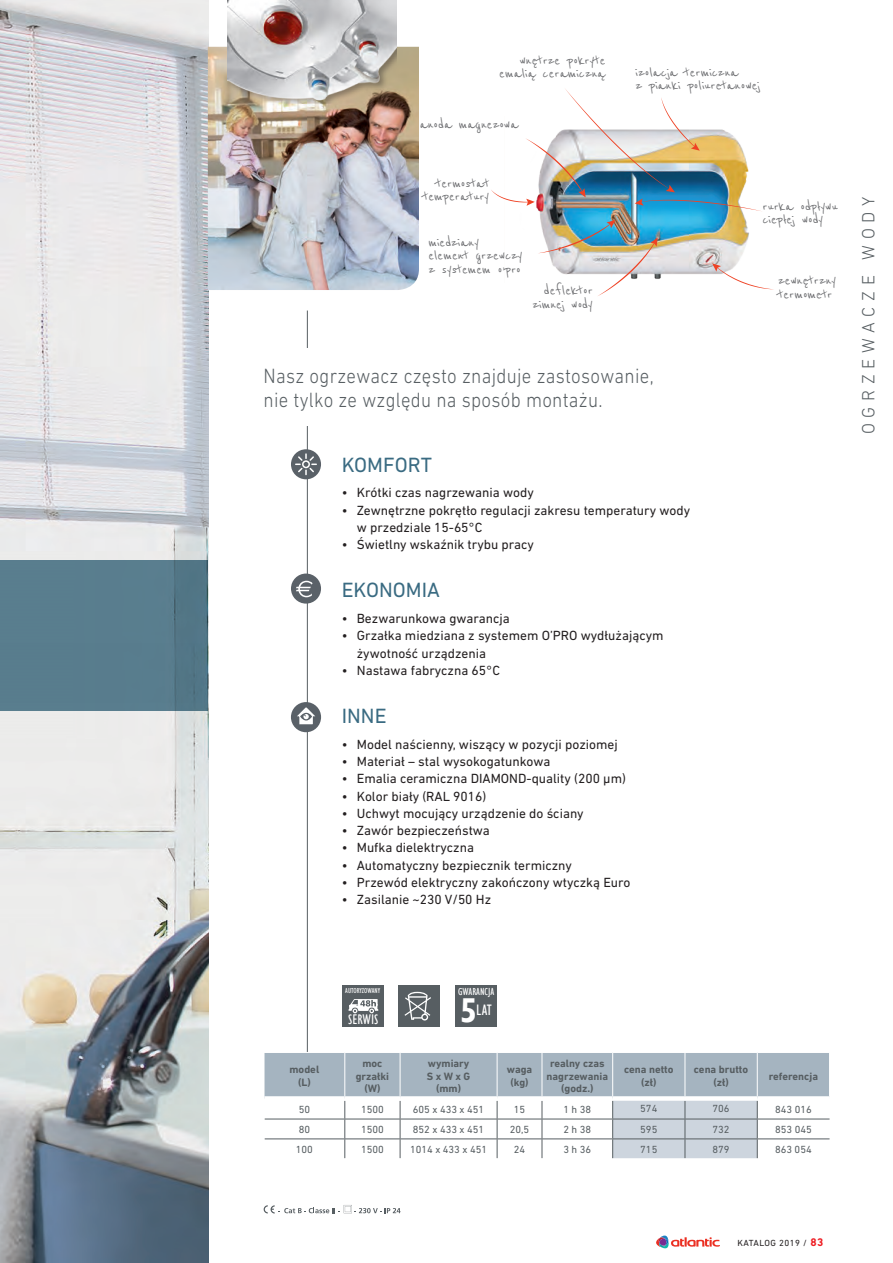
<style>
.page{position:relative;width:893px;height:1263px;background:#fff}
.page>*{position:absolute;margin:0;border:0;box-sizing:border-box;transform-origin:0 0}
.t1{font:700 34.5px "Humanst 521 Cn EU";color:#fff}
.t2{font:300 21px/24px "DIN Next LT Pro";letter-spacing:.015em;color:#575e62;scale:.9 1}
.t3{font:21px "DIN Next LT Pro";color:#3a6b82}
.t4{font:300 18px "DIN Next LT Pro";letter-spacing:.32em;color:#575e62}
.t5{font:16.5px/13.5px "Reenie Beanie";color:#6c6d70}
.t6{font:15.15px "Humanst 521 Cn EU";color:#fff}
.t7{font:14.1px "Humanst 521 Cn EU";color:#fff}
.t8{font:13.5px/17.2px "DIN Next LT Pro";color:#231f20}
.t9{font:700 10.8px/12.9px "DIN Next LT Pro";color:#575e62;text-align:center}
.t10{font:10.5px "DIN Next LT Pro";color:#575e62}
.t11{font:10.35px "Humanst 521 Cn EU";color:#fff}
.t12{font:9px "DIN Next LT Pro";letter-spacing:.05em;color:#231f20}
.t13{font:7.35px "Humanst 521 Cn EU";color:#fff}
.s1{font-weight:700;font-size:11.25px;color:#ee1d23}
</style>
<div class="page">
<img style="left:0;top:0;width:208px;height:1263px">
<div style="left:0;top:560px;width:208px;height:151px;background:#597d8e"></div>
<img style="left:539px;top:211px;width:223px;height:68px">
<img style="left:538px;top:220px;width:120px;height:76px">
<svg style="left:712px;top:263px;width:58px;height:26px"></svg>
<img style="left:491px;top:89px;width:270px;height:122px">
<img style="left:208px;top:47px;width:211px;height:243px">
<img style="left:228px;top:0;width:168px;height:103px">
<svg style="left:656px;top:1235px;width:64px;height:14px"></svg>
<hr style="left:307px;top:311px;width:1px;height:742px;background:#575e62">
<svg style="left:264px;top:1052px;width:565px;height:106px"></svg>
<div style="left:264px;top:1096px;width:81px;height:5px;background:#fff"></div>
<div style="left:345px;top:1096px;width:55px;height:5px;background:#fff"></div>
<div style="left:400px;top:1096px;width:97px;height:5px;background:#fff"></div>
<div style="left:497px;top:1096px;width:45px;height:5px;background:#fff"></div>
<div style="left:542px;top:1096px;width:71px;height:5px;background:#fff"></div>
<div style="left:613px;top:1096px;width:72px;height:5px;background:#fff"></div>
<div style="left:685px;top:1096px;width:72px;height:5px;background:#fff"></div>
<div style="left:757px;top:1096px;width:73px;height:5px;background:#fff"></div>
<div style="left:291px;top:449px;width:30px;height:30px;background:#5a6168;border-radius:50%"></div>
<svg style="left:295px;top:453px;width:22px;height:22px"></svg>
<div style="left:291px;top:573px;width:30px;height:31px;background:#5a6168;border-radius:50%"></div>
<svg style="left:296px;top:581px;width:17px;height:16px"></svg>
<div style="left:291px;top:702px;width:30px;height:30px;background:#5a6168;border-radius:50%"></div>
<svg style="left:297px;top:707px;width:18px;height:18px"></svg>
<div style="left:455px;top:985px;width:42px;height:42px;background:#575e62"></div>
<div style="left:342px;top:985px;width:42px;height:42px;background:#575e62"></div>
<svg style="left:349px;top:999px;width:29px;height:14px"></svg>
<div style="left:398px;top:985px;width:42px;height:42px;background:#575e62"></div>
<svg style="left:404px;top:992px;width:27px;height:28px"></svg>
<div style="left:264px;top:349px;width:559px;height:77px;background:#fff"></div>
<svg style="left:264px;top:1205px;width:137px;height:8px"></svg>
<p class="t5" style="left:499px;top:53px;width:108px;text-align:right">wnętrze pokryte emalią ceramiczną</p>
<p class="t5" style="left:636px;top:66px;width:126px">izolacja termiczna<br>z pianki poliuretanowej</p>
<p class="t5" style="left:420px;top:118px;width:100px">anoda magnezowa</p>
<p class="t5" style="left:423px;top:177px;width:68px;text-align:right">termostat temperatury</p>
<p class="t5" style="left:428px;top:236px;width:96px">miedziany element grzewczy z systemem o’pro</p>
<p class="t5" style="left:532px;top:284px;width:62px;text-align:right">deflektor zimnej wody</p>
<h2 class="t2" style="left:264px;top:364px;width:435px">Nasz ogrzewacz często znajduje zastosowanie, nie tylko ze względu na sposób montażu.</h2>
<h2 class="t3" style="left:342px;top:452px;width:92px">KOMFORT</h2>
<p class="t8" style="left:342px;top:484px;width:194px">• Krótki czas nagrzewania wody</p>
<p class="t8" style="left:357px;top:501px;width:335px;text-indent:-15px">• Zewnętrzne pokrętło regulacji zakresu temperatury wody w przedziale 15-65°C</p>
<p class="t8" style="left:342px;top:536px;width:194px">• Świetlny wskaźnik trybu pracy</p>
<h2 class="t3" style="left:342px;top:578px;width:99px">EKONOMIA</h2>
<p class="t8" style="left:342px;top:610px;width:170px">• Bezwarunkowa gwarancja</p>
<p class="t8" style="left:357px;top:627px;width:308px;text-indent:-15px">• Grzałka miedziana z systemem O’PRO wydłużającym żywotność urządzenia</p>
<p class="t8" style="left:342px;top:661px;width:160px">• Nastawa fabryczna 65°C</p>
<h2 class="t3" style="left:342px;top:704px;width:46px">INNE</h2>
<p class="t8" style="left:342px;top:735px;width:277px">• Model naścienny, wiszący w pozycji poziomej</p>
<p class="t8" style="left:342px;top:753px;width:210px">• Materiał – stal wysokogatunkowa</p>
<p class="t8" style="left:342px;top:770px;width:286px">• Emalia ceramiczna DIAMOND-quality (200 μm)</p>
<p class="t8" style="left:342px;top:787px;width:146px">• Kolor biały (RAL 9016)</p>
<p class="t8" style="left:342px;top:804px;width:243px">• Uchwyt mocujący urządzenie do ściany</p>
<p class="t8" style="left:342px;top:822px;width:150px">• Zawór bezpieczeństwa</p>
<p class="t8" style="left:342px;top:839px;width:134px">• Mufka dielektryczna</p>
<p class="t8" style="left:342px;top:856px;width:232px">• Automatyczny bezpiecznik termiczny</p>
<p class="t8" style="left:342px;top:873px;width:290px">• Przewód elektryczny zakończony wtyczką Euro</p>
<p class="t8" style="left:342px;top:891px;width:151px">• Zasilanie ~230 V/50 Hz</p>
<p class="t5" style="left:762px;top:200px;width:77px">rurka odpływu ciepłej wody</p>
<p class="t5" style="left:778px;top:274px;width:60px">zewnętrzny termometr</p>
<h3 class="t4" style="left:858px;top:434px;width:239px;rotate:-90deg">OGRZEWACZE WODY</h3>
<p class="t13" style="left:345px;top:986px;width:36px">AUTORYZOWANY</p>
<p class="t7" style="left:348px;top:1011px;width:32px">SERWIS</p>
<p class="t11" style="left:458px;top:986px;width:38px">GWARANCJA</p>
<p class="t6" style="left:476px;top:1001px;width:17px">LAT</p>
<h1 class="t1" style="left:461px;top:989px;width:17px">5</h1>
<p class="t9" style="left:290px;top:1063px;width:31px">model (L)</p>
<p class="t9" style="left:356px;top:1056px;width:35px">moc grzałki (W)</p>
<p class="t9" style="left:427px;top:1056px;width:45px">wymiary<br>S x W x G (mm)</p>
<p class="t9" style="left:507px;top:1063px;width:27px">waga (kg)</p>
<p class="t9" style="left:547px;top:1056px;width:63px">realny czas nagrzewania (godz.)</p>
<p class="t9" style="left:624px;top:1063px;width:51px">cena netto (zł)</p>
<p class="t9" style="left:694px;top:1063px;width:56px">cena brutto (zł)</p>
<p class="t9" style="left:769px;top:1069px;width:51px">referencja</p>
<p class="t10" style="left:299px;top:1103px;width:13px">50</p>
<p class="t10" style="left:361px;top:1103px;width:24px">1500</p>
<p class="t10" style="left:413px;top:1103px;width:73px">605 x 433 x 451</p>
<p class="t10" style="left:514px;top:1103px;width:13px">15</p>
<p class="t10" style="left:563px;top:1103px;width:29px">1 h 38</p>
<p class="t10" style="left:640px;top:1103px;width:19px">574</p>
<p class="t10" style="left:713px;top:1103px;width:19px">706</p>
<p class="t10" style="left:775px;top:1103px;width:38px">843 016</p>
<p class="t10" style="left:299px;top:1123px;width:13px">80</p>
<p class="t10" style="left:361px;top:1123px;width:24px">1500</p>
<p class="t10" style="left:413px;top:1123px;width:73px">852 x 433 x 451</p>
<p class="t10" style="left:510px;top:1123px;width:21px">20,5</p>
<p class="t10" style="left:563px;top:1123px;width:29px">2 h 38</p>
<p class="t10" style="left:640px;top:1123px;width:19px">595</p>
<p class="t10" style="left:713px;top:1123px;width:19px">732</p>
<p class="t10" style="left:775px;top:1123px;width:38px">853 045</p>
<p class="t10" style="left:296px;top:1143px;width:19px">100</p>
<p class="t10" style="left:361px;top:1143px;width:24px">1500</p>
<p class="t10" style="left:410px;top:1143px;width:79px">1014 x 433 x 451</p>
<p class="t10" style="left:514px;top:1143px;width:13px">24</p>
<p class="t10" style="left:563px;top:1143px;width:29px">3 h 36</p>
<p class="t10" style="left:640px;top:1143px;width:19px">715</p>
<p class="t10" style="left:713px;top:1143px;width:19px">879</p>
<p class="t10" style="left:775px;top:1143px;width:38px">863 054</p>
<p class="t12" style="left:738px;top:1238px;width:87px">KATALOG 2019 / <span class="s1">83</span></p>
</div>
